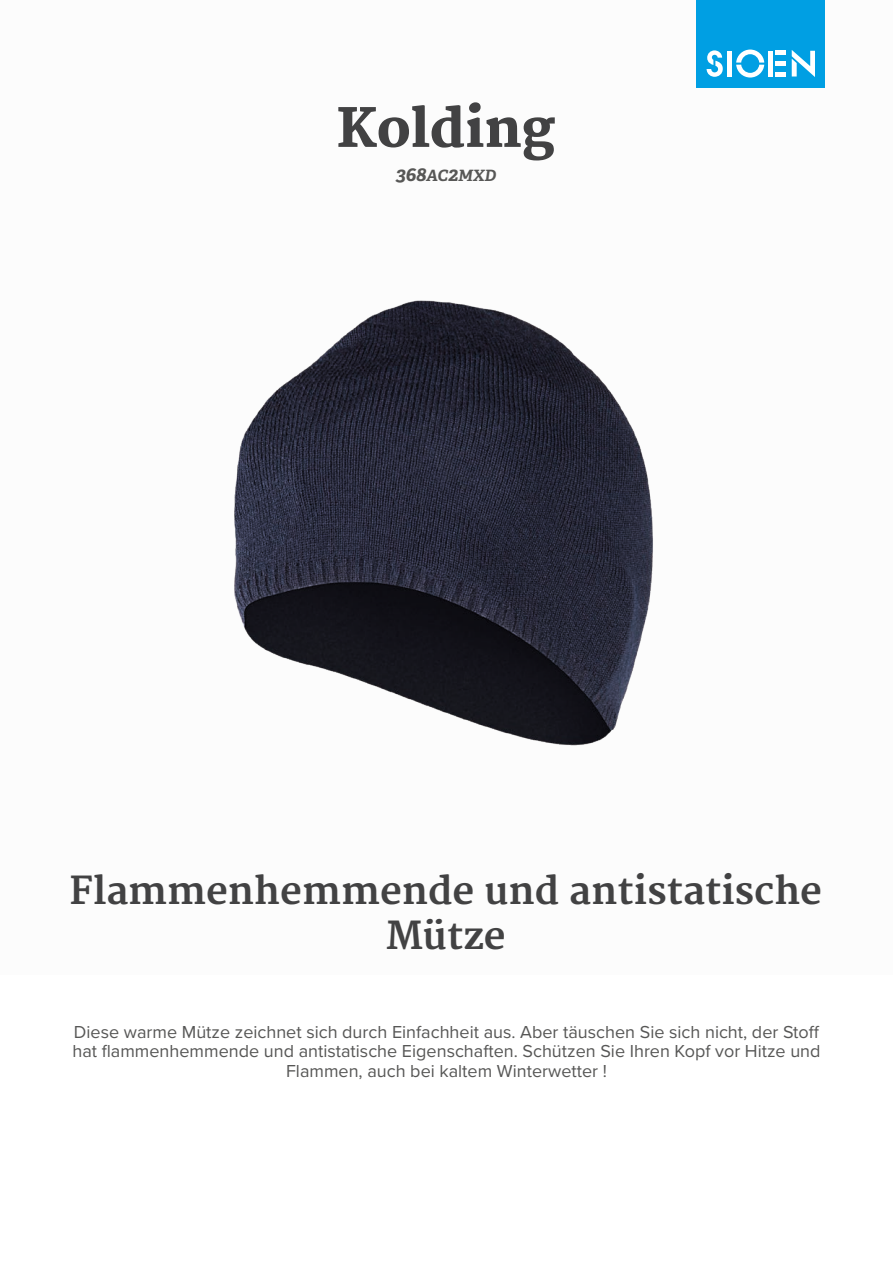
<style>
.page{position:relative;width:893px;height:1263px;background:#fff}
.page>*{position:absolute;margin:0;border:0;box-sizing:border-box;transform-origin:0 0}
.t1{font:800 52.5px "Merriweather";color:#424243}
.t2{font:700 37.5px/45px "Merriweather";color:#424243;text-align:center}
.t3{font:18px/19.5px "Proxima Nova";color:#575756;text-align:center}
.t4{font:italic 700 15.6px "Adelle PE";color:#575756}
.s1{font-size:19.5px}
</style>
<div class="page">
<div style="left:697px;top:0;width:128px;height:88px;background:#009fe3"></div>
<svg style="left:707px;top:50px;width:16px;height:27px"></svg>
<svg style="left:736px;top:50px;width:28px;height:28px"></svg>
<div style="left:727px;top:51px;width:5px;height:26px;background:#fff"></div>
<div style="left:768px;top:51px;width:5px;height:26px;background:#fff"></div>
<div style="left:775px;top:72px;width:11px;height:5px;background:#fff"></div>
<div style="left:775px;top:61px;width:11px;height:5px;background:#fff"></div>
<hr style="left:775px;top:51px;width:11px;height:4px;background:#fff">
<svg style="left:792px;top:50px;width:23px;height:27px"></svg>
<img style="left:234px;top:300px;width:419px;height:446px">
<h1 class="t1" style="left:337px;top:98px;width:219px">Kolding</h1>
<p class="t4" style="left:396px;top:164px;width:102px"><span class="s1">368</span>AC<span class="s1">2</span>MXD</p>
<h2 class="t2" style="left:70px;top:869px;width:754px">Flammenhemmende und antistatische<br>Mütze</h2>
<p class="t3" style="left:72px;top:1021px;width:750px">Diese warme Mütze zeichnet sich durch Einfachheit aus. Aber täuschen Sie sich nicht, der Stoff hat flammenhemmende und antistatische Eigenschaften. Schützen Sie Ihren Kopf vor Hitze und<br>Flammen, auch bei kaltem Winterwetter !</p>
</div>
